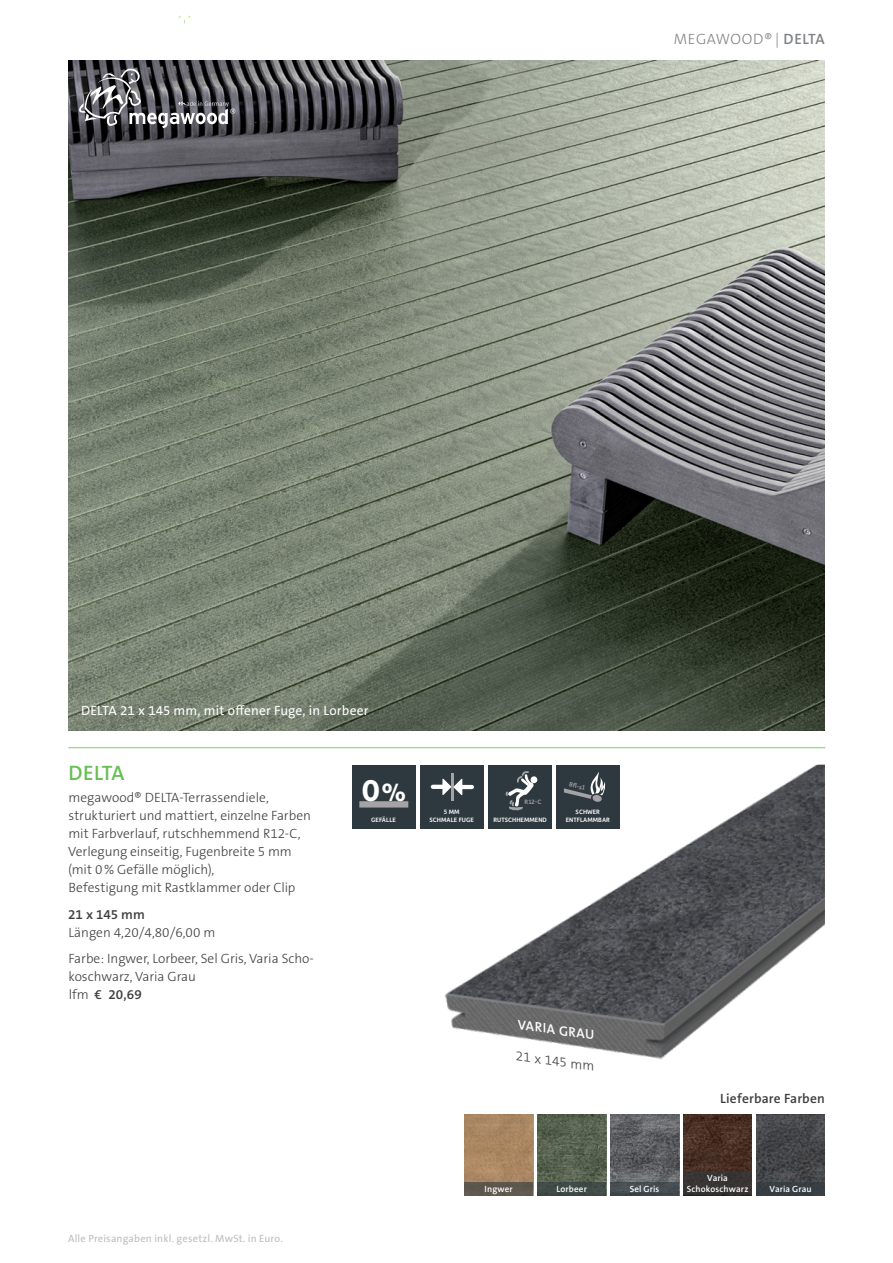
<style>
.page{position:relative;width:893px;height:1263px;background:#fff}
.page>*{position:absolute;margin:0;border:0;box-sizing:border-box;transform-origin:0 0}
.t1{font:700 31.95px "Depot New";color:#fff}
.t2{font:600 21px "The Sans B W6";letter-spacing:-.015em;color:#69be55}
.t3{font:300 15px "The Sans B W3";letter-spacing:.045em;color:#808285}
.t4{font:300 13.5px/18px "The Sans B W3";color:#3e3e3f}
.t5{font:13.5px "The Sans B W5 Plain";letter-spacing:.01em;color:#fff}
.t6{font:600 13.5px "The Sans B W6";letter-spacing:.01em;color:#3e3e3f}
.t7{font:600 13.5px "The Sans B W6";color:#fff}
.t8{font:10.5px "The Sans B W5 Plain";letter-spacing:.015em;color:#bcbdc0}
.t9{font:600 9px "The Sans B W6";letter-spacing:.015em;color:#fff}
.t10{font:500 6.6px/7.9px "Depot New";color:#fff;text-align:center}
.t11{font:500 6.6px "Depot New";color:#a5a2a6}
.s1{font-family:"The Sans B W6";font-weight:600}
.s2{font-family:"The Sans B W3";font-weight:300}
.s3{font-size:26.7px}
</style>
<div class="page">
<svg style="left:178px;top:16px;width:13px;height:8px"></svg>
<img style="left:68px;top:61px;width:757px;height:670px">
<img style="left:427px;top:765px;width:398px;height:294px">
<img style="left:756px;top:1114px;width:69px;height:68px">
<img style="left:683px;top:1114px;width:69px;height:57px">
<img style="left:537px;top:1114px;width:69px;height:68px">
<img style="left:610px;top:1114px;width:69px;height:68px">
<img style="left:464px;top:1114px;width:69px;height:68px">
<div style="left:464px;top:1182px;width:69px;height:13px;background:#5d574c"></div>
<div style="left:683px;top:1171px;width:69px;height:24px;background:#373434"></div>
<div style="left:537px;top:1182px;width:69px;height:13px;background:#414c48"></div>
<div style="left:756px;top:1182px;width:69px;height:13px;background:#373e43"></div>
<div style="left:610px;top:1182px;width:69px;height:13px;background:#464e53"></div>
<hr style="left:68px;top:747px;width:757px;height:1px;background:#abd69b">
<div style="left:420px;top:765px;width:64px;height:63px;background:#2d393f"></div>
<hr style="left:451px;top:773px;width:3px;height:28px;background:#a5a2a6">
<hr style="left:462px;top:785px;width:10px;height:4px;background:#fff">
<hr style="left:433px;top:785px;width:10px;height:4px;background:#fff">
<svg style="left:442px;top:778px;width:20px;height:17px"></svg>
<div style="left:488px;top:765px;width:64px;height:63px;background:#2d393f"></div>
<div style="left:531px;top:776px;width:6px;height:7px;background:#fff;border-radius:50%"></div>
<svg style="left:505px;top:771px;width:29px;height:39px"></svg>
<div style="left:352px;top:765px;width:64px;height:63px;background:#2d393f"></div>
<div style="left:359px;top:801px;width:49px;height:6px;border:3px solid #a5a2a6"></div>
<div style="left:556px;top:765px;width:64px;height:63px;background:#2d393f"></div>
<svg style="left:564px;top:772px;width:42px;height:30px"></svg>
<svg style="left:79px;top:69px;width:156px;height:59px"></svg>
<p class="t3" style="left:674px;top:29px;width:153px">MEGAWOOD® | <span class="s1">DELTA</span></p>
<p class="t5" style="left:81px;top:702px;width:289px">DE LTA 21 x 145 mm, mit offener Fuge, in Lorbeer</p>
<h2 class="t2" style="left:69px;top:760px;width:58px">DELTA</h2>
<p class="t4" style="left:68px;top:789px;width:244px">megawood® DELTA-Terrassendiele, strukturiert und mattiert, einzelne Farben mit Farbverlauf, rutschhemmend R12-C, Verlegung einseitig, Fugenbreite 5 mm (mit 0% Gefälle möglich),<br>Befestigung mit Rastklammer oder Clip</p>
<p class="t6" style="left:68px;top:906px;width:78px">21 x 145 mm</p>
<p class="t4" style="left:69px;top:919px;width:247px;line-height:26.5px">Längen 4,20/4,80/6,00 m<br>Farbe: Ingwer, Lorbeer, Sel Gris, Varia Scho-</p>
<p class="t4" style="left:69px;top:968px;width:129px">koschwarz, Varia Grau</p>
<p class="t6" style="left:69px;top:986px;width:75px"><span class="s2">lfm</span> € 20,69</p>
<h1 class="t1" style="left:361px;top:770px;width:46px">0 <span class="s3">%</span></h1>
<p class="t10" style="left:371px;top:815px;width:26px">GEFÄLLE</p>
<p class="t11" style="left:525px;top:797px;width:18px">R12-C</p>
<p class="t10" style="left:429px;top:807px;width:46px">5 MM<br>SCHMALE FUGE</p>
<p class="t10" style="left:493px;top:815px;width:55px">RUTSCHHEMMEND</p>
<p class="t11" style="left:570px;top:780px;width:18px;rotate:14deg">Bfl-s1</p>
<p class="t10" style="left:566px;top:807px;width:46px">SCHWER<br>ENTFLAMMBAR</p>
<p class="t7" style="left:520px;top:1016px;width:79px;rotate:8deg">VARIA GRAU</p>
<p class="t4" style="left:518px;top:1046px;width:81px;rotate:8deg">21 x 145 mm</p>
<p class="t6" style="left:720px;top:1089px;width:106px">Lieferbare Farben</p>
<p class="t8" style="left:68px;top:1231px;width:216px">Alle Preisangaben inkl. gesetzl. MwSt. in Euro.</p>
<p class="t9" style="left:485px;top:1183px;width:30px">Ingwer</p>
<p class="t9" style="left:707px;top:1172px;width:22px">Varia</p>
<p class="t9" style="left:556px;top:1183px;width:32px">Lorbeer</p>
<p class="t9" style="left:630px;top:1183px;width:31px">Sel Gris</p>
<p class="t9" style="left:687px;top:1183px;width:63px">Schokoschwarz</p>
<p class="t9" style="left:769px;top:1183px;width:44px">Varia Grau</p>
</div>
